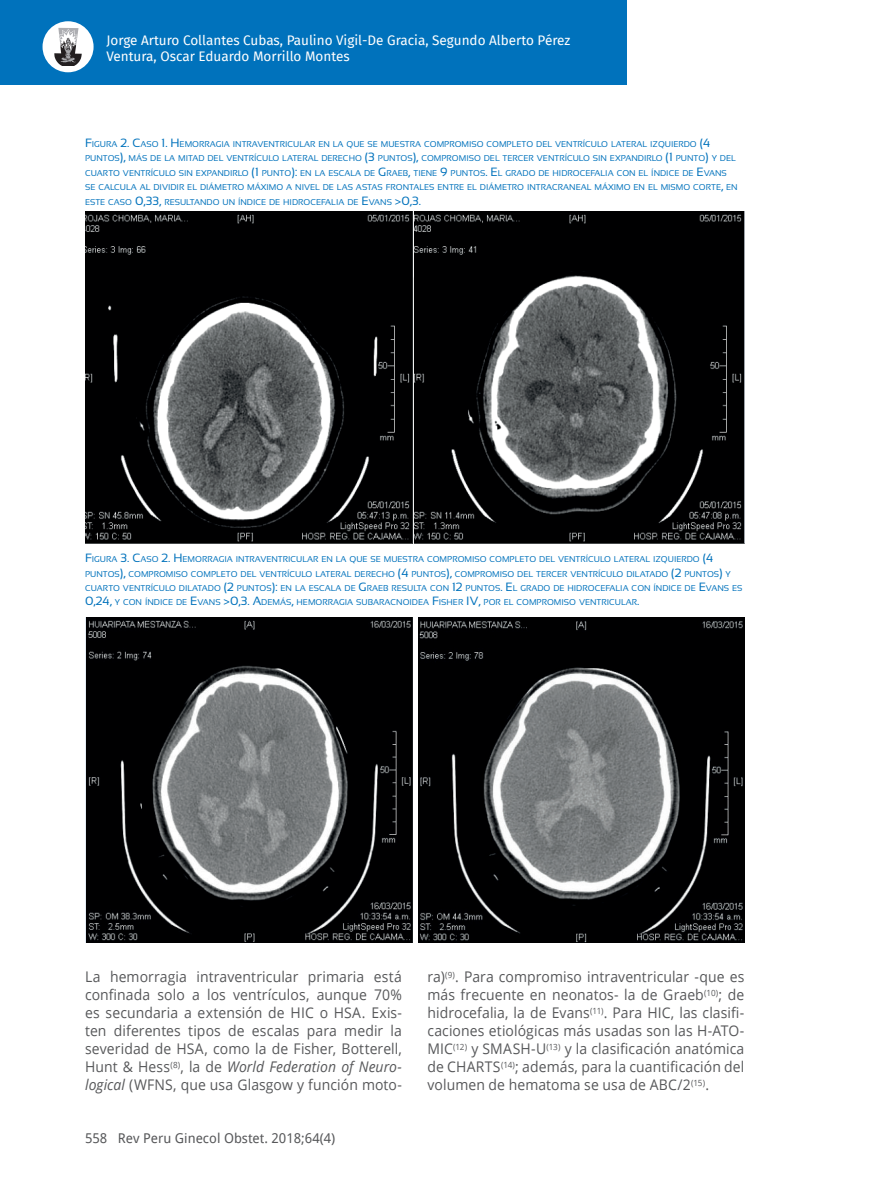
<style>
.page{position:relative;width:872px;height:1191px;background:#fff}
.page>*{position:absolute;margin:0;border:0;box-sizing:border-box;transform-origin:0 0}
.t1{font:14.7px/18px "Open Sans";letter-spacing:.005em;color:#57585a;text-align:justify;scale:.95 1}
.t2{font:13.5px/16.2px "Fira Sans";color:#fff}
.t3{font:13.5px "Droid Sans";color:#57585a}
.t4{font:8.4px/14.4px "Sansation";color:#0072bc}
.s1{font-size:12px}
.s2{font-style:italic}
</style>
<div class="page">
<div style="left:0;top:0;width:626px;height:85px;background:#0072bc"></div>
<div style="left:43px;top:21px;width:51px;height:51px;background:#fff;border-radius:50%"></div>
<svg style="left:54px;top:28px;width:28px;height:38px"></svg>
<img style="left:85px;top:211px;width:659px;height:332px">
<img style="left:85px;top:617px;width:327px;height:325px">
<img style="left:418px;top:617px;width:326px;height:325px">
<h2 class="t2" style="left:106px;top:31px;width:465px">Jorge Arturo Collantes Cubas, Paulino Vigil-De Gracia, Segundo Alberto Pérez<br>Ventura, Oscar Eduardo Morrillo Montes</h2>
<p class="t4" style="left:85px;top:137px;width:654px"><span class="s1">F</span>IGURA <span class="s1">2. C</span>ASO <span class="s1">1. H</span>EMORRAGIA INTRAVENTRICULAR EN LA QUE SE MUESTRA COMPROMISO COMPLETO DEL VENTRÍCULO LATERAL IZQUIERDO <span class="s1">(4<br></span>PUNTOS<span class="s1">),</span> MÁS DE LA MITAD DEL VENTRÍCULO LATERAL DERECHO <span class="s1">(3</span> PUNTOS<span class="s1">),</span> COMPROMISO DEL TERCER VENTRÍCULO SIN EXPANDIRLO <span class="s1">(1</span> PUNTO<span class="s1">)</span> Y DEL CUARTO VENTRÍCULO SIN EXPANDIRLO <span class="s1">(1</span> PUNTO<span class="s1">):</span> EN LA ESCALA DE <span class="s1">G</span> RAEB<span class="s1">,</span> TIENE <span class="s1">9</span> PUNTOS<span class="s1">. E</span> L GRADO DE H IDROCEFALIA CON EL ÍNDICE DE <span class="s1">E</span>VANS SE CALCULA AL DIVIDIR EL DIÁMETRO MÁXIMO A NIVEL DE LAS ASTAS FRONTALES ENTRE EL DIÁMETRO INTRACRANEAL MÁXIMO EN EL MISMO CORTE<span class="s1">,</span> EN ESTE CASO <span class="s1">0,33,</span> RESULTANDO UN ÍNDICE DE H IDROCEFALIA DE <span class="s1">E</span>VANS <span class="s1">&gt;0,3.</span></p>
<p class="t4" style="left:85px;top:552px;width:659px"><span class="s1">F</span>IGURA <span class="s1">3. C</span>ASO <span class="s1">2. H</span>EMORRAGIA INTRAVENTRICULAR EN LA QUE SE MUESTRA COMPROMISO COMPLETO DEL VENTRÍCULO LATERAL IZQUIERDO <span class="s1">(4<br></span>PUNTOS<span class="s1">),</span> COMPROMISO COMPLETO DEL VENTRÍCULO LATERAL DERECHO <span class="s1">(4</span> PUNTOS<span class="s1">),</span> COMPROMISO DEL TERCER VENTRÍCULO DILATADO <span class="s1">(2</span> PUNTOS<span class="s1">)</span> Y CUARTO VENTRÍCULO DILATADO <span class="s1">(2</span> PUNTOS<span class="s1">):</span> EN LA ESCALA DE <span class="s1">G</span> RAEB RESULTA CON <span class="s1">12</span> PUNTOS<span class="s1">. E</span> L GRADO DE H IDROCEFALIA CON ÍNDICE DE <span class="s1">E</span>VANS ES <span class="s1">0,24,</span> Y CON ÍNDICE DE <span class="s1">E</span>VANS <span class="s1">&gt;0,3. A</span>DEMÁS<span class="s1">,</span> H EMORRAGIA SUBARACNOIDEA <span class="s1">F</span>ISH ER <span class="s1">IV,</span> POR EL COMPROMISO VENTRICULAR<span class="s1">.</span></p>
<p class="t1" style="left:85px;top:967px;width:335px">La hemorragia intraventricular primaria está confinada solo a los ventrículos, aunque 70% es secundaria a extensión de HIC o HSA. Exis&shy;ten diferentes tipos de escalas para medir la severidad de HSA, como la de Fisher, Botterell, Hunt &amp; Hess<sup>(8)</sup>, la de <span class="s2">World Federation of Neuro&shy;logical</span> (WFNS, que usa Glasgow y función moto-</p>
<p class="t1" style="left:427px;top:967px;width:335px">ra)<sup>(9)</sup>. Para compromiso intraventricular -que es más frecuente en neonatos- la de Graeb<sup>(10)</sup>; de hidrocefalia, la de Evans<sup>(11)</sup>. Para HIC, las clasifi&shy;caciones etiológicas más usadas son las H-ATO-MIC<sup>(12)</sup> y SMASH-U<sup>(13)</sup> y la clasificación anatómica de CHARTS<sup>(14)</sup>; además, para la cuantificación del volumen de hematoma se usa de ABC/2<sup>(15)</sup>.</p>
<h2 class="t3" style="left:85px;top:1128px;width:252px">558 Rev Peru Ginecol Obstet. 2018;64(4)</h2>
</div>
